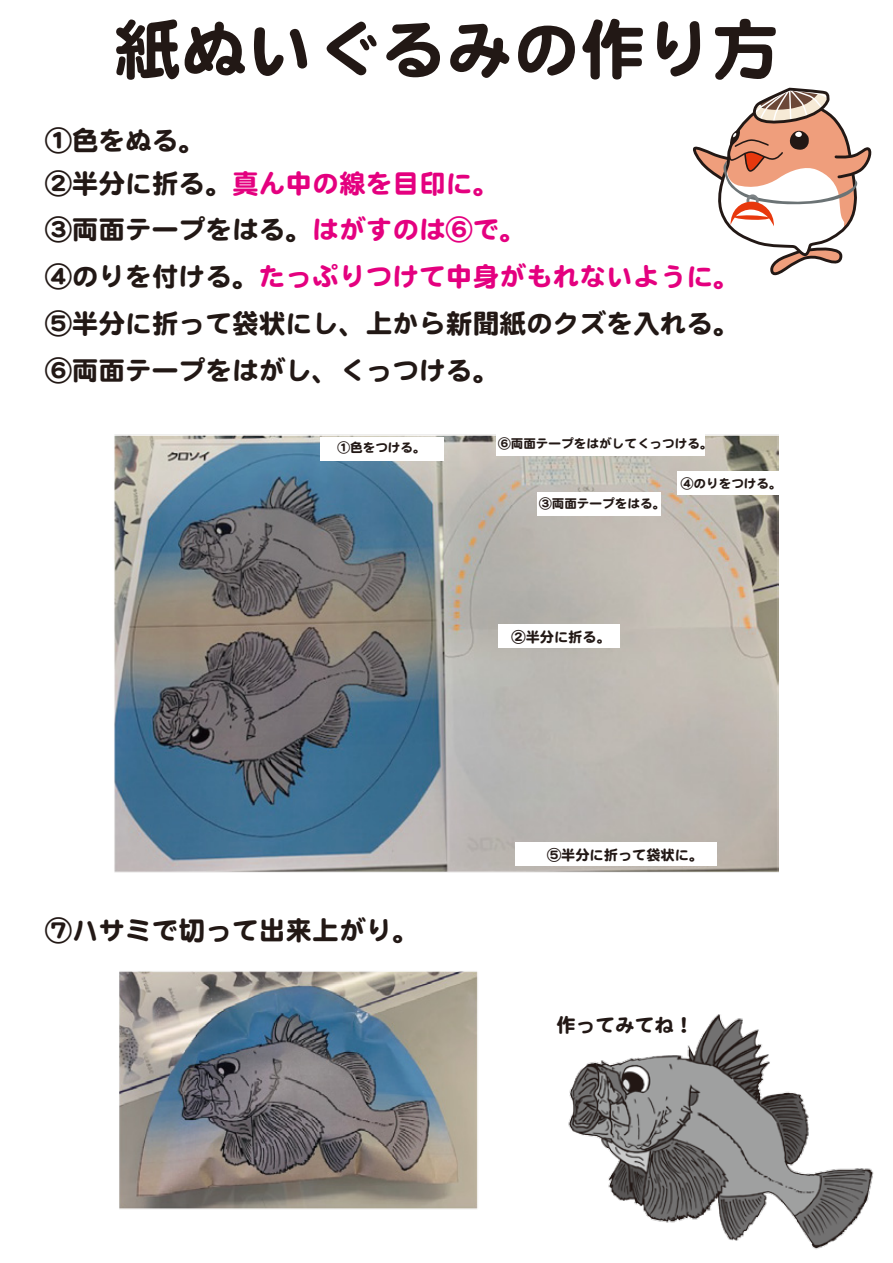
<style>
.page{position:relative;width:893px;height:1263px;background:#fff}
.page>*{position:absolute;margin:0;border:0;box-sizing:border-box;transform-origin:0 0}
.t1{font:66.45px "DF Maru Gothic SB WINP RKSJ H";color:#221815}
.t2{font:26.7px/46.8px "DF Maru Gothic SB WINP RKSJ H";color:#221815}
.t3{font:19.65px "DF Maru Gothic SB WINP RKSJ H";color:#221815}
.t4{font:14.25px "DF Maru Gothic SB WINP RKSJ H";color:#221815}
.t5{font:12.6px "DF Maru Gothic SB WINP RKSJ H";color:#221815}
.s1{color:#e4007f}
</style>
<div class="page">
<img style="left:119px;top:971px;width:359px;height:239px">
<img style="left:568px;top:1014px;width:306px;height:236px">
<svg style="left:693px;top:87px;width:179px;height:189px"></svg>
<img style="left:114px;top:434px;width:664px;height:439px">
<div style="left:537px;top:493px;width:124px;height:23px;background:#fff"></div>
<div style="left:498px;top:625px;width:121px;height:23px;background:#fff"></div>
<div style="left:677px;top:472px;width:105px;height:23px;background:#fff"></div>
<div style="left:516px;top:842px;width:201px;height:23px;background:#fff"></div>
<div style="left:496px;top:432px;width:209px;height:24px;background:#fff"></div>
<div style="left:320px;top:437px;width:124px;height:23px;background:#fff"></div>
<h1 class="t1" style="left:114px;top:16px;width:666px">紙ぬいぐるみの作り方</h1>
<p class="t2" style="left:45px;top:120px;width:456px;line-height:42.5px">①色をぬる。<br>②半分に折る。<span class="s1">真ん中の線を目印に。</span></p>
<p class="t2" style="left:45px;top:207px;width:696px">③両面テープをはる。<span class="s1">はがすのは⑥で。<br></span>④のりを付ける。<span class="s1">たっぷりつけて中身がもれないように。<br></span>⑤半分に折って袋状にし、上から新聞紙のクズを入れる。<br>⑥両面テープをはがし、くっつける。</p>
<p class="t5" style="left:337px;top:441px;width:90px">①色をつける。</p>
<p class="t5" style="left:498px;top:437px;width:216px">⑥両面テープをはがしてくっつける。</p>
<p class="t5" style="left:539px;top:497px;width:128px">③両面テープをはる。</p>
<p class="t5" style="left:681px;top:478px;width:103px">④のりをつける。</p>
<p class="t4" style="left:511px;top:630px;width:101px">②半分に折る。</p>
<p class="t2" style="left:45px;top:908px;width:376px">⑦ハサミで切って出来上がり。</p>
<p class="t4" style="left:547px;top:848px;width:158px">⑤半分に折って袋状に。</p>
<p class="t3" style="left:556px;top:1015px;width:139px">作ってみてね！</p>
</div>
